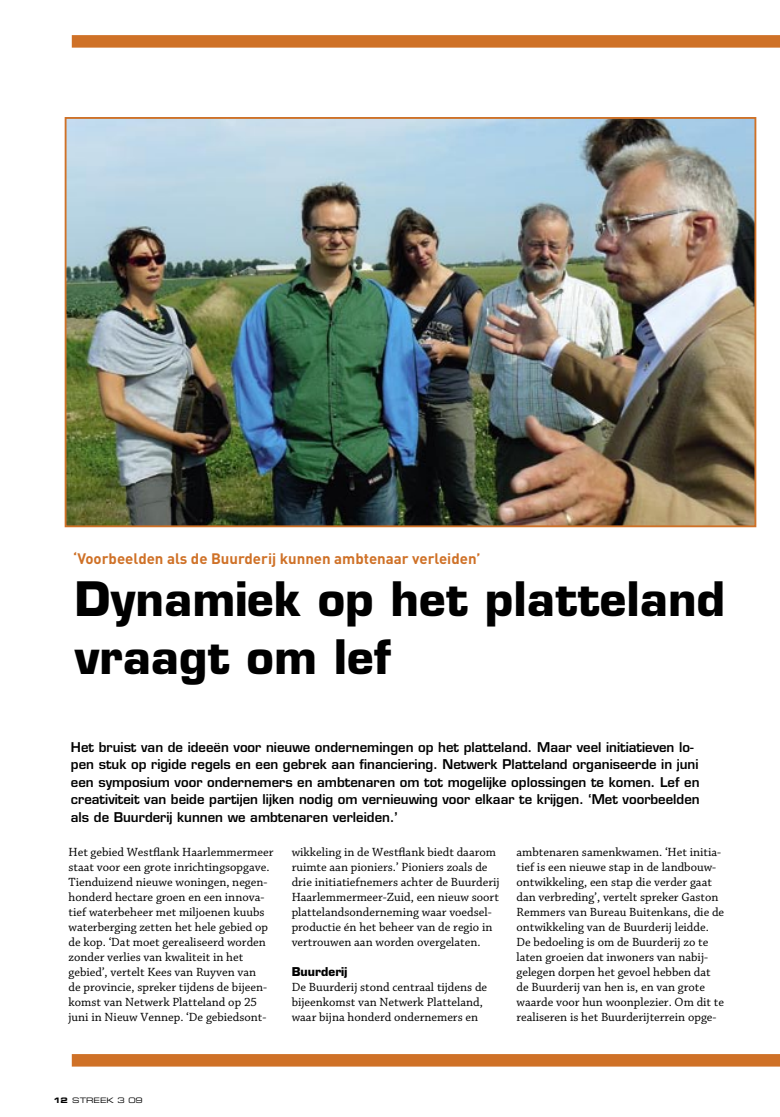
<style>
.page{position:relative;width:780px;height:1117px;background:#fff}
.page>*{position:absolute;margin:0;border:0;box-sizing:border-box;transform-origin:0 0}
.t1{font:700 46.25px/57.5px "Eurostile";color:#000}
.t2{font:700 15px "DIN";color:#cf7127}
.t3{font:600 13.12px/17.5px "Eurostile";color:#000}
.t4{font:12.5px/15px "Chaparral MM 390 10";color:#000}
.t5{font:700 11.88px "Eurostile";color:#000}
.t6{font:7.5px "Eurostile Extended Two";color:#000}
.s1{font-family:"Eurostile Bold Extended Two"}
</style>
<div class="page">
<img style="left:68px;top:120px;width:685px;height:404px">
<div style="left:65px;top:117px;width:691px;height:410px;border:2px solid #cf7127"></div>
<div style="left:72px;top:1053px;width:708px;height:13px;background:#cf7127"></div>
<div style="left:72px;top:35px;width:708px;height:13px;background:#cf7127"></div>
<p class="t2" style="left:73px;top:548px;width:409px">‘Voorbeelden als de Buurderij kunnen ambtenaar verleiden’</p>
<h1 class="t1" style="left:75px;top:570px;width:651px">Dynamiek op het platteland vraagt om lef</h1>
<p class="t3" style="left:71px;top:737px;width:630px">Het bruist van de ideeën voor nieuwe ondernemingen op het platteland. Maar veel initiatieven lo&shy;pen stuk op rigide regels en een gebrek aan financiering. Netwerk Platteland organiseerde in juni een symposium voor ondernemers en ambtenaren om tot mogelijke oplossingen te komen. Lef en creativiteit van beide partijen lijken nodig om vernieuwing voor elkaar te krijgen. ‘Met voorbeelden als de Buurderij kunnen we ambtenaren verleiden.’</p>
<p class="t4" style="left:69px;top:844px;width:206px">Het gebied Westflank Haarlemmermeer staat voor een grote inrichtingsopgave.<br>Tienduizend nieuwe woningen, negen&shy;honderd hectare groen en een innova&shy;tief waterbeheer met miljoenen kuubs waterberging zetten het hele gebied op de kop. ‘Dat moet gerealiseerd worden zonder verlies van kwaliteit in het gebied’, vertelt Kees van Ruyven van<br>de provincie, spreker tijdens de bijeen&shy;komst van Netwerk Platteland op 25 juni in Nieuw Vennep. ‘De gebiedsont-</p>
<p class="t4" style="left:292px;top:844px;width:209px">wikkeling in de Westflank biedt daarom ruimte aan pioniers.’ Pioniers zoals de drie initiatiefnemers achter de Buurderij Haarlemmermeer-Zuid, een nieuw soort plattelandsonderneming waar voedsel&shy;productie én het beheer van de regio in vertrouwen aan worden overgelaten.</p>
<p class="t5" style="left:292px;top:963px;width:57px">Buurderij</p>
<p class="t4" style="left:292px;top:979px;width:197px">De Buurderij stond centraal tijdens de bijeenkomst van Netwerk Platteland, waar bijna honderd ondernemers en</p>
<p class="t4" style="left:516px;top:844px;width:209px">ambtenaren samenkwamen. ‘Het initia&shy;tief is een nieuwe stap in de landbouw&shy;ontwikkeling, een stap die verder gaat dan verbreding’, vertelt spreker Gaston Remmers van Bureau Buitenkans, die de ontwikkeling van de Buurderij leidde.<br>De bedoeling is om de Buurderij zo te laten groeien dat inwoners van nabij&shy;gelegen dorpen het gevoel hebben dat de Buurderij van hen is, en van grote waarde voor hun woonplezier. Om dit te realiseren is het Buurderijterrein opge-</p>
<p class="t6" style="left:53px;top:1094px;width:91px"><span class="s1">12</span> STREEK 3 09</p>
</div>
